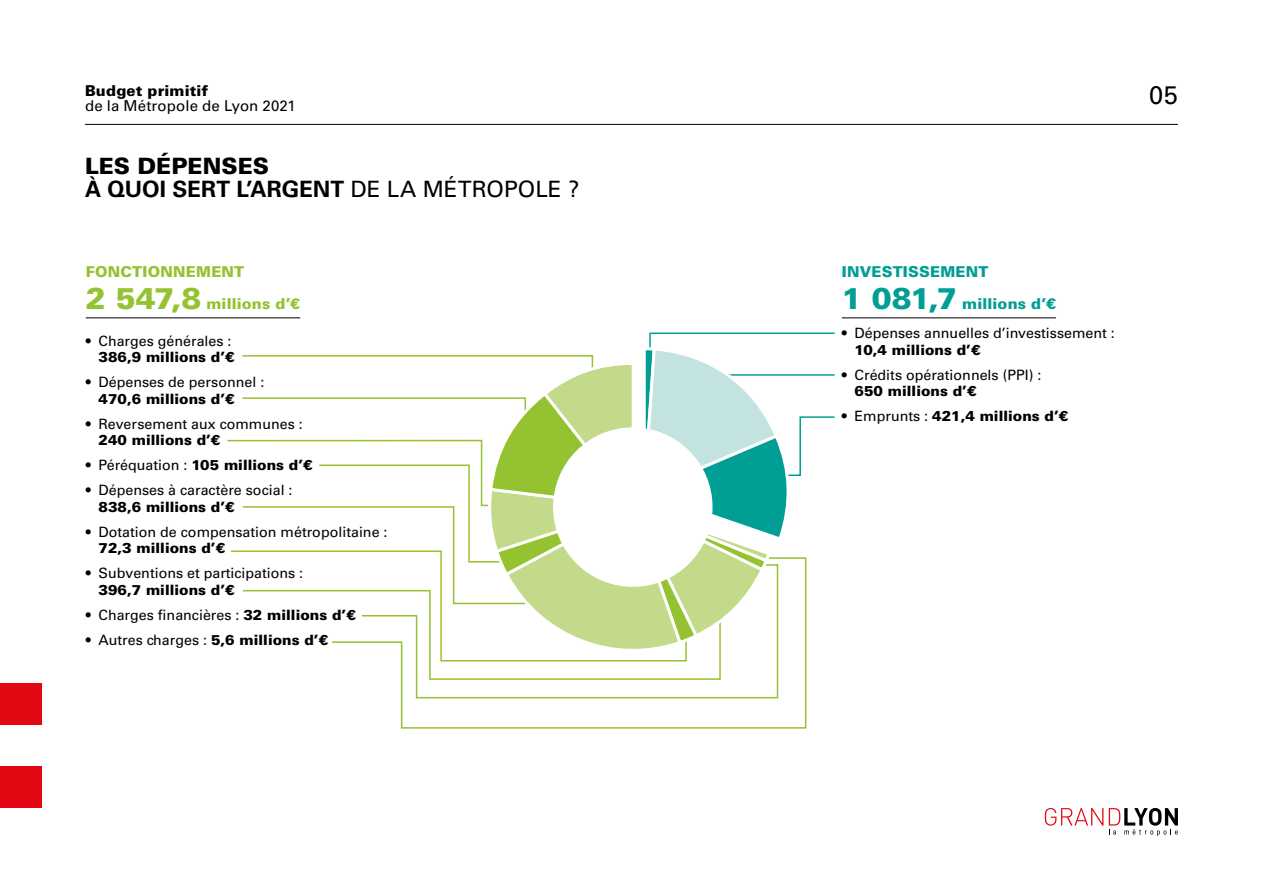
<style>
.page{position:relative;width:1263px;height:893px;background:#fff}
.page>*{position:absolute;margin:0;border:0;box-sizing:border-box;transform-origin:0 0}
.t1{font:25.5px "Univers LT Std";color:#000}
.t2{font:700 22.5px "Univers LT Std";color:#000}
.t3{font:900 22.5px "Univers LT Std";color:#000}
.t4{font:900 15px "Univers LT Std";letter-spacing:.01em;color:#95c230}
.t5{font:900 15px/31.5px "Univers LT Std";letter-spacing:.01em;color:#009e94}
.t6{font:15px "Univers LT Std";letter-spacing:.005em;color:#000}
.t7{font:900 15px "Univers LT Std";letter-spacing:.01em;color:#000}
.t8{font:14.25px/16.5px "Univers LT Std";color:#000}
.t9{font:900 14.25px "Univers LT Std";color:#000}
.s1{font-weight:400}
.s2{font-size:30px}
.s3{font-weight:900}
</style>
<div class="page">
<div style="left:0;top:683px;width:41px;height:42px;background:#e30613"></div>
<div style="left:0;top:767px;width:41px;height:41px;background:#e30613"></div>
<svg style="left:1045px;top:808px;width:58px;height:18px"></svg>
<svg style="left:1109px;top:808px;width:69px;height:28px"></svg>
<hr style="left:85px;top:124px;width:1093px;height:1px;background:#000">
<hr style="left:86px;top:317px;width:214px;height:1px;background:#000">
<svg style="left:400px;top:681px;width:407px;height:48px"></svg>
<svg style="left:400px;top:681px;width:379px;height:18px"></svg>
<hr style="left:842px;top:317px;width:214px;height:1px;background:#000">
<svg style="left:227px;top:332px;width:608px;height:349px"></svg>
<div style="left:553px;top:427px;width:159px;height:160px;background:#fff;border-radius:50%"></div>
<p class="t7" style="left:85px;top:81px;width:125px">Budget primitif</p>
<p class="t6" style="left:85px;top:97px;width:212px">de la Métropole de Lyon 2021</p>
<p class="t3" style="left:85px;top:151px;width:186px">LES DÉPENSES</p>
<p class="t2" style="left:85px;top:176px;width:496px">À QUOI SERT L’ARGENT <span class="s1">DE LA MÉTROPOLE ?</span></p>
<p class="t4" style="left:86px;top:263px;width:160px">FONCTIONNEMENT</p>
<p class="t4" style="left:86px;top:294px;width:216px"><span class="s2">2 547,8</span> millions d’€</p>
<p class="t8" style="left:86px;top:332px;width:150px;text-align:right">• Charges générales :<br><span class="s3">386,9 millions d’€</span></p>
<p class="t8" style="left:99px;top:374px;width:167px;text-indent:-13px">• Dépenses de personnel :<br><span class="s3">470,6 millions d’€</span></p>
<p class="t8" style="left:99px;top:416px;width:206px;text-indent:-13px">• Reversement aux communes :<br><span class="s3">240 millions d’€</span></p>
<p class="t9" style="left:86px;top:456px;width:228px"><span class="s1">• Péréquation :</span> 105 millions d’€</p>
<p class="t8" style="left:99px;top:482px;width:196px;text-indent:-13px">• Dépenses à caractère social :<br><span class="s3">838,6 millions d’€</span></p>
<p class="t8" style="left:99px;top:524px;width:290px;text-indent:-13px">• Dotation de compensation métropolitaine :<br><span class="s3">72,3 millions d’€</span></p>
<p class="t8" style="left:99px;top:565px;width:206px;text-indent:-13px">• Subventions et participations :<br><span class="s3">396,7 millions d’€</span></p>
<p class="t8" style="left:86px;top:607px;width:272px">• Charges financières : <span class="s3">32 millions d’€</span></p>
<p class="t8" style="left:86px;top:632px;width:244px">• Autres charges : <span class="s3">5,6 millions d’€</span></p>
<h1 class="t1" style="left:1149px;top:79px;width:30px">05</h1>
<p class="t5" style="left:842px;top:256px;width:216px">INVESTISSEMENT<br><span class="s2">1 081,7</span> millions d’€</p>
<p class="t8" style="left:855px;top:325px;width:262px;text-indent:-13px">• Dépenses annuelles d’investissement :<br><span class="s3">10,4 millions d’€</span></p>
<p class="t8" style="left:855px;top:367px;width:188px;text-indent:-13px">• Crédits opérationnels (PPI) :<br><span class="s3">650 millions d’€</span></p>
<p class="t9" style="left:842px;top:407px;width:228px"><span class="s1">• Emprunts :</span> 421,4 millions d’€</p>
</div>
